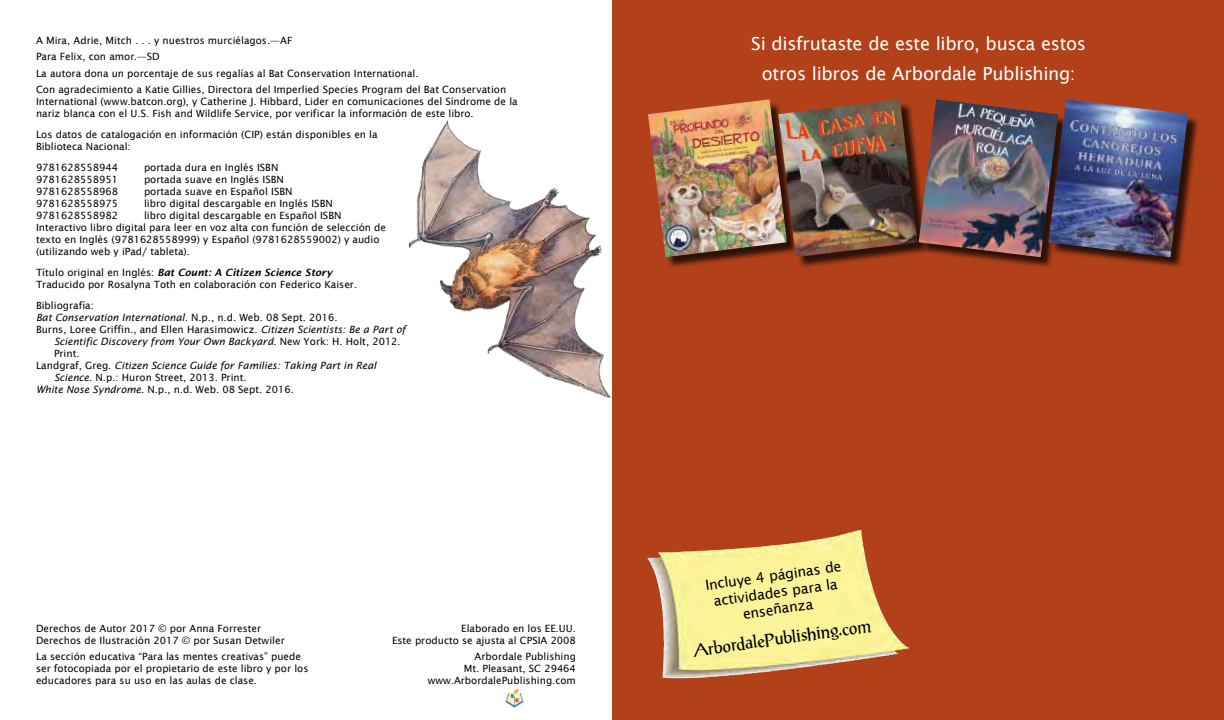
<style>
.page{position:relative;width:1224px;height:720px;background:#fff}
.page>*{position:absolute;margin:0;border:0;box-sizing:border-box;transform-origin:0 0}
.t1{font:18px/30.6px "Lucida Sans";letter-spacing:-.02em;color:#fff;text-align:center}
.t2{font:18px "Post Antiqua";color:#000}
.t3{font:14px/16.8px "Lucida Sans";color:#000;text-align:center}
.t4{font:10px/12px "Lucida Sans";color:#000}
.t5{font:italic 10px "Lucida Sans";color:#000}
.s1{font-weight:600;font-style:italic}
.s2{font-style:normal}
.s3{font-style:italic}
</style>
<div class="page">
<div style="left:612px;top:0;width:612px;height:720px;background:#b2411a"></div>
<img style="left:647px;top:530px;width:261px;height:149px">
<img style="left:505px;top:688px;width:18px;height:20px">
<img style="left:409px;top:120px;width:202px;height:278px">
<div style="left:650px;top:101px;width:149px;height:168px;background:#000;opacity:.75"></div>
<img style="left:648px;top:99px;width:130px;height:158px">
<div style="left:780px;top:101px;width:150px;height:168px;background:#000;opacity:.75"></div>
<img style="left:778px;top:99px;width:139px;height:158px">
<div style="left:921px;top:101px;width:149px;height:168px;background:#000;opacity:.75"></div>
<img style="left:919px;top:99px;width:129px;height:158px">
<div style="left:1050px;top:101px;width:150px;height:168px;background:#000;opacity:.75"></div>
<img style="left:1048px;top:99px;width:140px;height:158px">
<p class="t4" style="left:36px;top:32px;width:472px;line-height:16.5px">A Mira, Adrie, Mitch . . . y nuestros murciélagos.—AF<br>Para Felix, con amor.—SD<br>La autora dona un porcentaje de sus regalías al Bat Conservation International.<br>Con agradecimiento a Katie Gillies, Directora del Imperlied Species Program del Bat Conservation</p>
<p class="t4" style="left:36px;top:96px;width:483px">International (www.batcon.org), y Catherine J. Hibbard, Lider en comunicaciones del Síndrome de la nariz blanca con el U.S. Fish and Wildlife Service, por verificar la información de este libro.</p>
<p class="t4" style="left:36px;top:129px;width:343px">Los datos de catalogación en información (CIP) están disponibles en la<br>Biblioteca Nacional:</p>
<p class="t4" style="left:36px;top:162px;width:84px">9781628558944</p>
<p class="t4" style="left:144px;top:162px;width:136px">portada dura en Inglés ISBN</p>
<p class="t4" style="left:36px;top:174px;width:84px">9781628558951</p>
<p class="t4" style="left:144px;top:174px;width:141px">portada suave en Inglés ISBN</p>
<p class="t4" style="left:36px;top:186px;width:84px">9781628558968</p>
<p class="t4" style="left:144px;top:186px;width:150px">portada suave en Español ISBN</p>
<p class="t4" style="left:36px;top:198px;width:84px">9781628558975</p>
<p class="t4" style="left:144px;top:198px;width:190px">libro digital descargable en Inglés ISBN</p>
<p class="t4" style="left:36px;top:210px;width:84px">9781628558982</p>
<p class="t4" style="left:36px;top:210px;width:352px;text-indent:108px">libro digital descargable en Español ISBN Interactivo libro digital para leer en voz alta con función de selección de texto en Inglés (9781628558999) y Español (9781628559002) y audio (utilizando web y iPad/ tableta).</p>
<p class="t4" style="left:36px;top:267px;width:323px">Título original en Inglés: <span class="s1">Bat Count: A Citizen Science Story<br></span>Traducido por Rosalyna Toth en colaboración con Federico Kaiser.</p>
<p class="t4" style="left:36px;top:300px;width:59px">Bibliografía:</p>
<p class="t5" style="left:36px;top:312px;width:303px">Bat Conservation International<span class="s2">. N.p., n.d. Web. 08 Sept. 2016.</span></p>
<p class="t4" style="left:36px;top:324px;width:371px">Burns, Loree Griffin., and Ellen Harasimowicz. <span class="s3">Citizen Scientists: Be a Part of</span></p>
<p class="t5" style="left:54px;top:336px;width:348px">Scientific Discovery from Your Own Backyard<span class="s2">. New York: H. Holt, 2012.</span></p>
<p class="t4" style="left:54px;top:348px;width:27px">Print.</p>
<p class="t5" style="left:36px;top:360px;width:342px"><span class="s2">Landgraf, Greg.</span> Citizen Science Guide for Families: Taking Part in Real</p>
<p class="t4" style="left:54px;top:372px;width:194px"><span class="s3">Science</span>. N.p.: Huron Street, 2013. Print.</p>
<p class="t4" style="left:36px;top:384px;width:259px"><span class="s3">White Nose Syndrome</span>. N.p., n.d. Web. 08 Sept. 2016.</p>
<p class="t4" style="left:36px;top:622px;width:250px">Derechos de Autor 2017 © por Anna Forrester<br>Derechos de Ilustración 2017 © por Susan Detwiler</p>
<p class="t4" style="left:36px;top:650px;width:274px">La sección educativa “Para las mentes creativas” puede ser fotocopiada por el propietario de este libro y por los educadores para su uso en las aulas de clase.</p>
<p class="t4" style="left:392px;top:622px;width:185px;text-align:right">Elaborado en los EE.UU.<br>Este producto se ajusta al CPSIA 2008</p>
<p class="t4" style="left:428px;top:650px;width:150px;text-align:right">Arbordale Publishing<br>Mt. Pleasant, SC 29464 www.ArbordalePublishing.com</p>
<h1 class="t1" style="left:751px;top:28px;width:336px">Si disfrutaste de este libro, busca estos otros libros de Arbordale Publishing:</h1>
<h2 class="t3" style="left:704px;top:577px;width:139px;rotate:-8deg">Incluye 4 páginas de actividades para la enseñanza</h2>
<h1 class="t2" style="left:692px;top:640px;width:181px;rotate:-8deg">ArbordalePublishing.com</h1>
</div>
